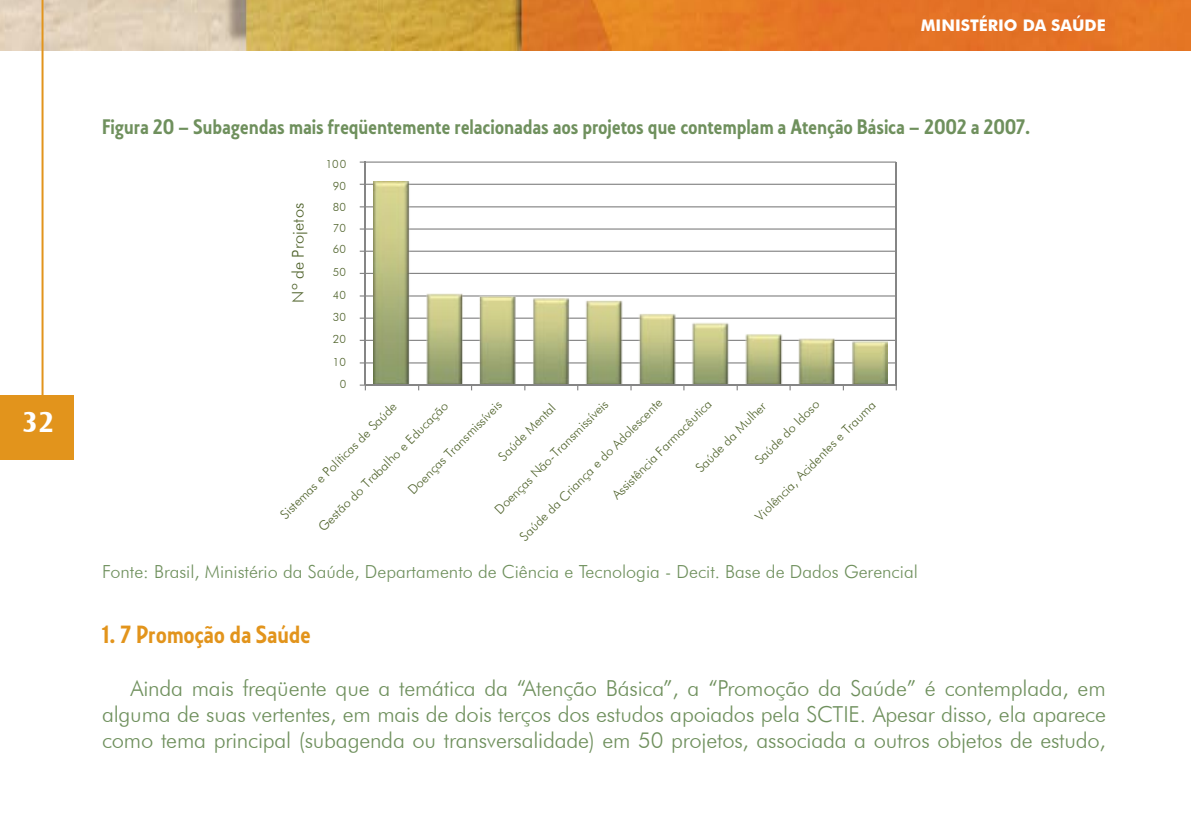
<style>
.page{position:relative;width:1191px;height:840px;background:#fff}
.page>*{position:absolute;margin:0;border:0;box-sizing:border-box;transform-origin:0 0}
.t1{font:700 30px "Castle T";color:#fff}
.t2{font:26px "Collegiate";color:#e2941c}
.t3{font:300 22px/26.4px "Futura BT";letter-spacing:-.01em;color:#6f905d;text-align:justify}
.t4{font:22px "Collegiate";color:#6f905d}
.t5{font:300 18px "Futura BT";color:#6f905d}
.t6{font:300 16.4px "Futura BT";letter-spacing:.015em;color:#50632c}
.t7{font:700 16px "Futura BT";color:#fff}
.t8{font:300 13px "Futura BT";color:#50632c}
.t9{font:300 11.4px "Futura BT";color:#50632c}
</style>
<div class="page">
<img style="left:0;top:0;width:1191px;height:51px">
<div style="left:0;top:394px;width:73px;height:65px;background:#e2941c"></div>
<hr style="left:42px;top:0;width:2px;height:397px;background:#e2941c">
<hr style="left:365px;top:362px;width:531px;height:1px;background:#858585">
<hr style="left:365px;top:339px;width:531px;height:2px;background:#858585">
<hr style="left:365px;top:317px;width:531px;height:1px;background:#858585">
<hr style="left:365px;top:295px;width:531px;height:1px;background:#858585">
<hr style="left:365px;top:273px;width:531px;height:1px;background:#858585">
<hr style="left:365px;top:250px;width:531px;height:2px;background:#858585">
<hr style="left:365px;top:228px;width:531px;height:1px;background:#858585">
<hr style="left:365px;top:206px;width:531px;height:1px;background:#858585">
<hr style="left:365px;top:183px;width:531px;height:2px;background:#858585">
<hr style="left:365px;top:161px;width:531px;height:2px;background:#858585">
<img style="left:374px;top:182px;width:513px;height:202px">
<hr style="left:365px;top:162px;width:1px;height:223px;background:#858585">
<hr style="left:365px;top:384px;width:531px;height:1px;background:#858585">
<svg style="left:360px;top:384px;width:6px;height:6px"></svg>
<hr style="left:895px;top:162px;width:1px;height:223px;background:#858585">
<h1 class="t1" style="left:22px;top:404px;width:34px">32</h1>
<p class="t7" style="left:920px;top:16px;width:25px">MINIST</p>
<p class="t7" style="left:979px;top:16px;width:20px">ÉRIO</p>
<p class="t7" style="left:1022px;top:16px;width:50px">DA SAÚDE</p>
<p class="t4" style="left:102px;top:113px;width:929px">Figura 20 – Subagendas mais freqüentemente relacionadas aos projetos que contemplam a Atenção Básica – 2002 a 2007.</p>
<p class="t9" style="left:326px;top:157px;width:22px">100</p>
<p class="t6" style="left:288px;top:302px;width:101px;rotate:-90deg">Nº de Projetos</p>
<p class="t9" style="left:333px;top:179px;width:15px">90</p>
<p class="t9" style="left:333px;top:200px;width:15px">80</p>
<p class="t9" style="left:333px;top:221px;width:15px">70</p>
<p class="t9" style="left:333px;top:242px;width:15px">60</p>
<p class="t9" style="left:333px;top:265px;width:15px">50</p>
<p class="t9" style="left:333px;top:288px;width:15px">40</p>
<p class="t9" style="left:333px;top:310px;width:15px">30</p>
<p class="t9" style="left:333px;top:331px;width:15px">20</p>
<p class="t9" style="left:333px;top:354px;width:15px">10</p>
<p class="t9" style="left:340px;top:376px;width:8px">0</p>
<p class="t8" style="left:516px;top:532px;width:197px;rotate:-45deg">Saúde da Criança e do Adolescente</p>
<p class="t8" style="left:491px;top:505px;width:156px;rotate:-45deg">Doenças Não-Transmissíveis</p>
<p class="t8" style="left:751px;top:456px;width:87px;rotate:-45deg">Saúde do Idoso</p>
<p class="t8" style="left:609px;top:491px;width:136px;rotate:-45deg">Assistência Farmacêutica</p>
<p class="t8" style="left:405px;top:486px;width:128px;rotate:-45deg">Doenças Transmissíveis</p>
<p class="t8" style="left:752px;top:512px;width:165px;rotate:-45deg">Violência, Acidentes e Trauma</p>
<p class="t8" style="left:495px;top:452px;width:76px;rotate:-45deg">Saúde Mental</p>
<p class="t8" style="left:692px;top:464px;width:95px;rotate:-45deg">Saúde da Mulher</p>
<p class="t8" style="left:315px;top:523px;width:179px;rotate:-45deg">Gestão do Trabalho e Educação</p>
<p class="t8" style="left:277px;top:510px;width:160px;rotate:-45deg">Sistemas e Políticas de Saúde</p>
<p class="t5" style="left:102px;top:561px;width:817px">Fonte: Brasil, Ministério da Saúde, Departamento de Ciência e Tecnologia - Decit. Base de Dados Gerencial</p>
<p class="t2" style="left:102px;top:618px;width:210px">1. 7 Promoção da Saúde</p>
<p class="t3" style="left:102px;top:674px;width:1005px;text-indent:28px">Ainda mais freqüente que a temática da “Atenção Básica”, a “Promoção da Saúde” é contemplada, em alguma de suas vertentes, em mais de dois terços dos estudos apoiados pela SCTIE. Apesar disso, ela aparece como tema principal (subagenda ou transversalidade) em 50 projetos, associada a outros objetos de estudo,</p>
</div>
